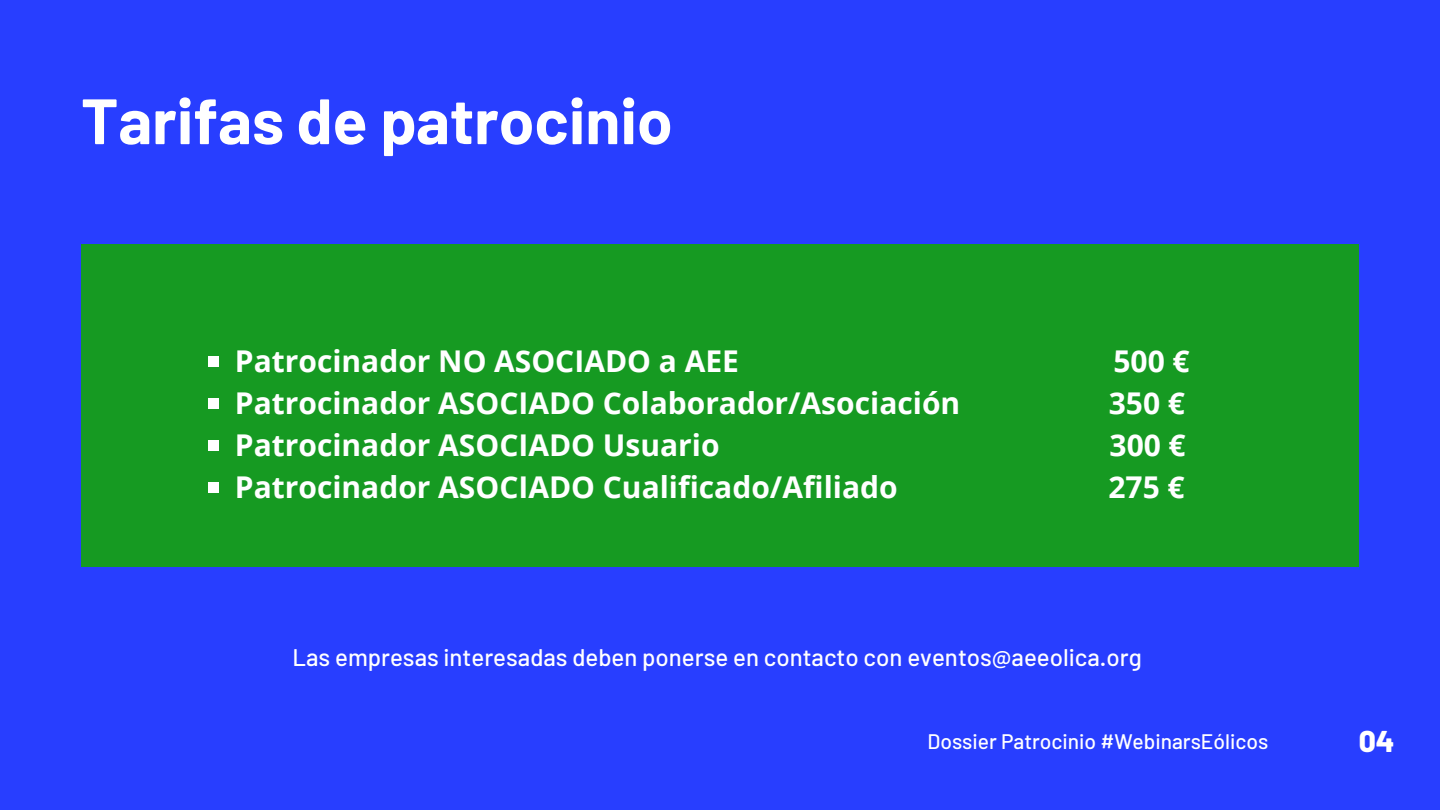
<style>
.page{position:relative;width:1440px;height:810px;background:#283eff}
.page>*{position:absolute;margin:0;border:0;box-sizing:border-box;transform-origin:0 0}
.t1{font:700 64px "Barlow";color:#fff}
.t2{font:700 30px "Open Sans";color:#fff}
.t3{font:800 30px "Barlow";color:#fff}
.t4{font:500 24px "Barlow";color:#fff}
.t5{font:500 21px "Barlow";color:#fff}
</style>
<div class="page">
<div style="left:81px;top:244px;width:1278px;height:322px;background:#169a22"></div>
<div style="left:209px;top:356px;width:10px;height:10px;background:#fff"></div>
<div style="left:209px;top:398px;width:10px;height:10px;background:#fff"></div>
<div style="left:209px;top:440px;width:10px;height:10px;background:#fff"></div>
<div style="left:209px;top:482px;width:10px;height:10px;background:#fff"></div>
<p class="t1" style="left:81px;top:80px;width:593px">Tarifas de patrocinio</p>
<p class="t2" style="left:235px;top:340px;width:506px">Patrocinador NO ASOCIADO a AEE</p>
<p class="t2" style="left:1113px;top:340px;width:78px">500 €</p>
<p class="t2" style="left:235px;top:382px;width:727px">Patrocinador ASOCIADO Colaborador/Asociación</p>
<p class="t2" style="left:1109px;top:382px;width:78px">350 €</p>
<p class="t2" style="left:235px;top:424px;width:486px">Patrocinador ASOCIADO Usuario</p>
<p class="t2" style="left:1110px;top:424px;width:78px">300 €</p>
<p class="t2" style="left:235px;top:466px;width:664px">Patrocinador ASOCIADO Cualificado/Afiliado</p>
<p class="t2" style="left:1109px;top:466px;width:78px">275 €</p>
<p class="t4" style="left:293px;top:642px;width:851px">Las empresas interesadas deben ponerse en contacto con eventos@aeeolica.org</p>
<p class="t5" style="left:927px;top:728px;width:342px">Dossier Patrocinio #WebinarsEólicos</p>
<p class="t3" style="left:1359px;top:722px;width:37px">04</p>
</div>
